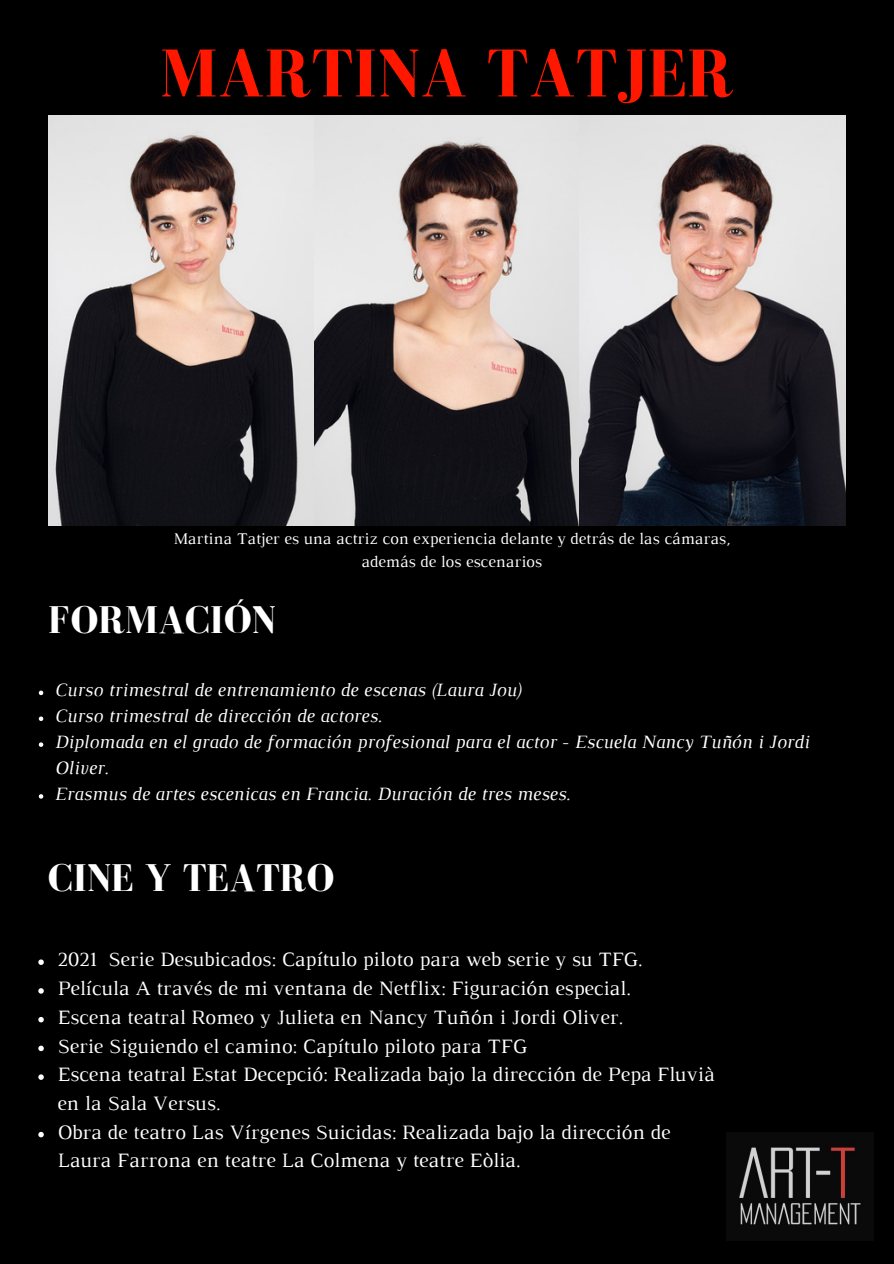
<style>
.page{position:relative;width:894px;height:1264px;background:#fff}
.page>*{position:absolute;margin:0;border:0;box-sizing:border-box;transform-origin:0 0}
.t1{font:700 69.45px "Bodoni FLF";color:#ff1700}
.t2{font:700 39.75px "Bodoni FLF";color:#fff}
.t3{font:20.85px/28.7px "Luthier";color:#fff}
.t4{font:italic 19.2px/25.8px "Luthier";color:#fff}
.t5{font:16.65px "Luthier";color:#fff}
</style>
<div class="page">
<div style="left:0;top:0;width:893px;height:1263px;background:#000"></div>
<img style="left:48px;top:115px;width:797px;height:410px">
<img style="left:738px;top:1139px;width:127px;height:87px">
<svg style="left:39px;top:690px;width:4px;height:5px"></svg>
<svg style="left:39px;top:716px;width:4px;height:5px"></svg>
<svg style="left:39px;top:742px;width:4px;height:5px"></svg>
<svg style="left:39px;top:794px;width:4px;height:4px"></svg>
<svg style="left:38px;top:959px;width:6px;height:5px"></svg>
<svg style="left:38px;top:988px;width:6px;height:5px"></svg>
<svg style="left:38px;top:1017px;width:6px;height:5px"></svg>
<svg style="left:38px;top:1045px;width:6px;height:6px"></svg>
<svg style="left:38px;top:1074px;width:6px;height:5px"></svg>
<svg style="left:38px;top:1131px;width:6px;height:6px"></svg>
<p class="t1" style="left:160px;top:36px;width:575px">MARTINA TATJER</p>
<h2 class="t5" style="left:173px;top:533px;width:559px">Martina Tatjer es una actriz con experiencia delante y detrás de las cámaras,</h2>
<p class="t5" style="left:361px;top:556px;width:182px">además de los escenarios</p>
<p class="t2" style="left:48px;top:598px;width:229px">FORMACIÓN</p>
<p class="t4" style="left:54px;top:678px;width:468px">Curso trimestral de entrenamiento de escenas (Laura Jou)</p>
<p class="t4" style="left:54px;top:704px;width:329px">Curso trimestral de dirección de actores.</p>
<h2 class="t4" style="left:54px;top:730px;width:756px">Diplomada en el grado de formación profesional para el actor - Escuela Nancy Tuñón i Jordi<br>Oliver.</h2>
<p class="t4" style="left:54px;top:782px;width:517px">Erasmus de artes escenicas en Francia. Duración de tres meses.</p>
<p class="t2" style="left:48px;top:856px;width:288px">CINE Y TEATRO</p>
<p class="t3" style="left:57px;top:946px;width:586px">2021 Serie Desubicados: Capítulo piloto para web serie y su TFG.</p>
<p class="t3" style="left:57px;top:975px;width:575px">Película A través de mi ventana de Netflix: Figuración especial.</p>
<p class="t3" style="left:57px;top:1004px;width:567px">Escena teatral Romeo y Julieta en Nancy Tuñón i Jordi Oliver.</p>
<p class="t3" style="left:57px;top:1032px;width:471px">Serie Siguiendo el camino: Capítulo piloto para TFG</p>
<p class="t3" style="left:57px;top:1061px;width:658px">Escena teatral Estat Decepció: Realizada bajo la dirección de Pepa Fluvià en la Sala Versus.</p>
<p class="t3" style="left:57px;top:1119px;width:614px">Obra de teatro Las Vírgenes Suicidas: Realizada bajo la dirección de<br>Laura Farrona en teatre La Colmena y teatre Eòlia.</p>
</div>
